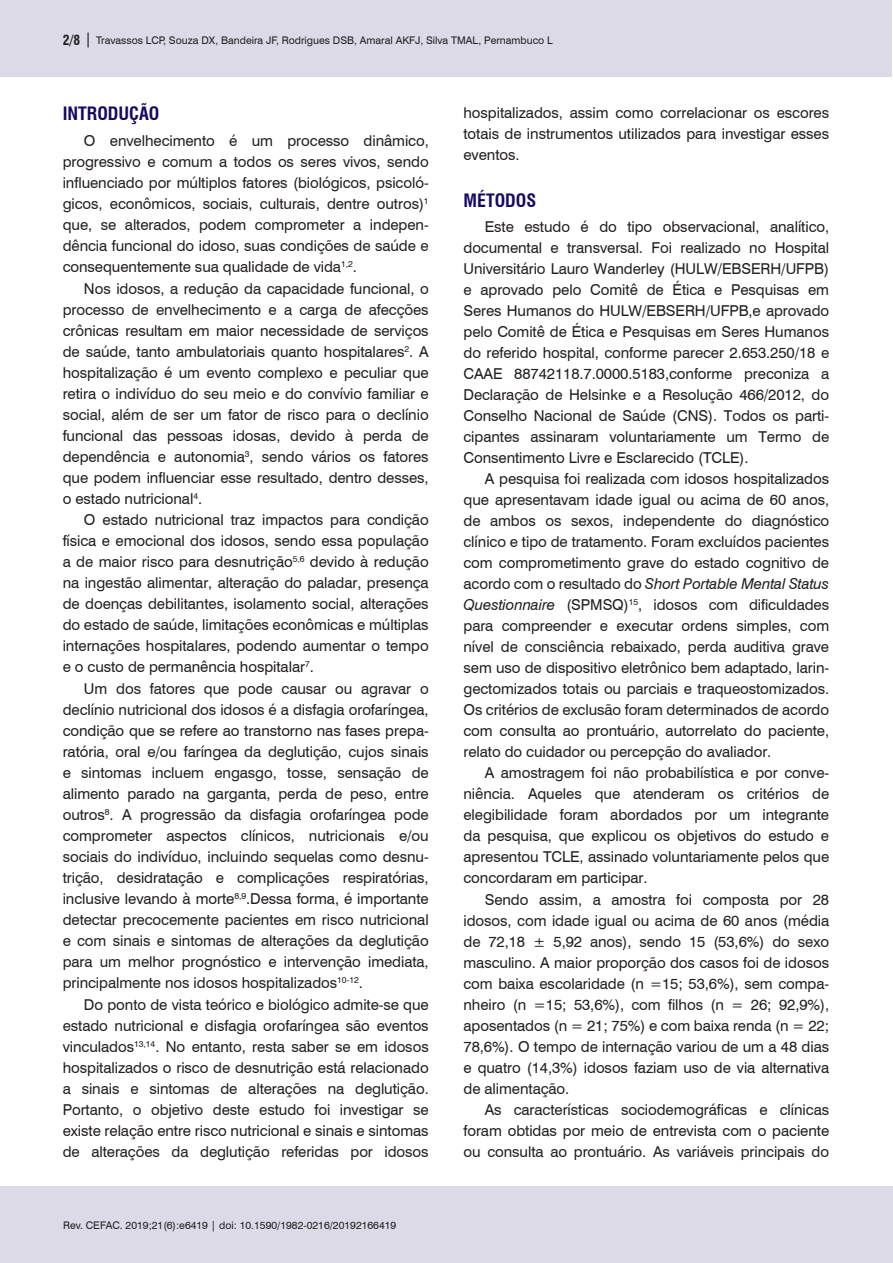
<style>
.page{position:relative;width:893px;height:1263px;background:#fff}
.page>*{position:absolute;margin:0;border:0;box-sizing:border-box;transform-origin:0 0}
.Nivel_1{font:700 condensed 18px "Swiss 721 BT";color:#18085f}
.Corpo_do_texto{font:15px/21px "Swiss 721 BT";letter-spacing:-.005em;color:#231f20;text-align:justify}
.t1{font:10.5px "Swiss 721 BT";color:#231f20}
.s1{font-weight:700;font-stretch:condensed;font-size:13.5px}
.s2{font-size:15px}
.s3{font-style:italic}
</style>
<div class="page">
<div style="left:0;top:1186px;width:892px;height:77px;background:#dcdae7"></div>
<div style="left:0;top:0;width:892px;height:77px;background:#dcdae7"></div>
<p class="t1" style="left:63px;top:33px;width:492px"><span class="s1">2/8</span> <span class="s2">|</span> Travassos LCP, Souza DX, Bandeira JF, Rodrigues DSB, Amaral AKFJ, Silva TMAL, Pernambuco L</p>
<p class="Nivel_1" style="left:63px;top:103px;width:98px">INTRODUÇÃO</p>
<p class="Corpo_do_texto" style="left:63px;top:129px;width:368px;text-indent:21px">O envelhecimento é um processo dinâmico, progressivo e comum a todos os seres vivos, sendo influenciado por múltiplos fatores (biológicos, psicoló&shy;gicos, econômicos, sociais, culturais, dentre outros)<sup>1 </sup>que, se alterados, podem comprometer a indepen&shy;dência funcional do idoso, suas condições de saúde e consequentemente sua qualidade de vida<sup>1,2</sup>.</p>
<p class="Corpo_do_texto" style="left:63px;top:277px;width:368px;text-indent:21px">Nos idosos, a redução da capacidade funcional, o processo de envelhecimento e a carga de afecções crônicas resultam em maior necessidade de serviços de saúde, tanto ambulatoriais quanto hospitalares<sup>2</sup>. A hospitalização é um evento complexo e peculiar que retira o indivíduo do seu meio e do convívio familiar e social, além de ser um fator de risco para o declínio funcional das pessoas idosas, devido à perda de dependência e autonomia<sup>3</sup>, sendo vários os fatores que podem influenciar esse resultado, dentro desses, o estado nutricional<sup>4</sup>.</p>
<p class="Corpo_do_texto" style="left:63px;top:509px;width:368px;text-indent:21px">O estado nutricional traz impactos para condição física e emocional dos idosos, sendo essa população a de maior risco para desnutrição<sup>5,6</sup> devido à redução na ingestão alimentar, alteração do paladar, presença de doenças debilitantes, isolamento social, alterações do estado de saúde, limitações econômicas e múltiplas internações hospitalares, podendo aumentar o tempo e o custo de permanência hospitalar<sup>7</sup>.</p>
<p class="Corpo_do_texto" style="left:63px;top:677px;width:368px;text-indent:21px">Um dos fatores que pode causar ou agravar o declínio nutricional dos idosos é a disfagia orofaríngea, condição que se refere ao transtorno nas fases prepa&shy;ratória, oral e/ou faríngea da deglutição, cujos sinais e sintomas incluem engasgo, tosse, sensação de alimento parado na garganta, perda de peso, entre outros<sup>8</sup>. A progressão da disfagia orofaríngea pode comprometer aspectos clínicos, nutricionais e/ou sociais do indivíduo, incluindo sequelas como desnu&shy;trição, desidratação e complicações respiratórias, inclusive levando à morte<sup>8,9</sup>.Dessa forma, é importante detectar precocemente pacientes em risco nutricional e com sinais e sintomas de alterações da deglutição para um melhor prognóstico e intervenção imediata, principalmente nos idosos hospitalizados<sup>10-12</sup>.</p>
<p class="Corpo_do_texto" style="left:63px;top:993px;width:368px;text-indent:21px">Do ponto de vista teórico e biológico admite-se que estado nutricional e disfagia orofaríngea são eventos vinculados<sup>13,14</sup>. No entanto, resta saber se em idosos hospitalizados o risco de desnutrição está relacionado a sinais e sintomas de alterações na deglutição.<br>Portanto, o objetivo deste estudo foi investigar se existe relação entre risco nutricional e sinais e sintomas de alterações da deglutição referidas por idosos</p>
<p class="t1" style="left:63px;top:1218px;width:335px">Rev. CEFAC. 2019;21(6):e6419 | doi: 10.1590/1982-0216/20192166419</p>
<p class="Corpo_do_texto" style="left:463px;top:101px;width:367px">hospitalizados, assim como correlacionar os escores totais de instrumentos utilizados para investigar esses eventos.</p>
<p class="Nivel_1" style="left:463px;top:190px;width:74px">MÉTODOS</p>
<p class="Corpo_do_texto" style="left:463px;top:216px;width:367px;text-indent:21px">Este estudo é do tipo observacional, analítico, documental e transversal. Foi realizado no Hospital Universitário Lauro Wanderley (HULW/EBSERH/UFPB) e aprovado pelo Comitê de Ética e Pesquisas em Seres Humanos do HULW/EBSERH/UFPB,e aprovado pelo Comitê de Ética e Pesquisas em Seres Humanos do referido hospital, conforme parecer 2.653.250/18 e CAAE 88742118.7.0000.5183,conforme preconiza a Declaração de Helsinke e a Resolução 466/2012, do Conselho Nacional de Saúde (CNS). Todos os parti&shy;cipantes assinaram voluntariamente um Termo de Consentimento Livre e Esclarecido (TCLE).</p>
<p class="Corpo_do_texto" style="left:463px;top:468px;width:367px;text-indent:21px">A pesquisa foi realizada com idosos hospitalizados que apresentavam idade igual ou acima de 60 anos, de ambos os sexos, independente do diagnóstico clínico e tipo de tratamento. Foram excluídos pacientes com comprometimento grave do estado cognitivo de acordo com o resultado do <span class="s3">Short Portable Mental Status Questionnaire</span> (SPMSQ)<sup>15</sup>, idosos com dificuldades para compreender e executar ordens simples, com nível de consciência rebaixado, perda auditiva grave sem uso de dispositivo eletrônico bem adaptado, larin&shy;gectomizados totais ou parciais e traqueostomizados.<br>Os critérios de exclusão foram determinados de acordo com consulta ao prontuário, autorrelato do paciente, relato do cuidador ou percepção do avaliador.</p>
<p class="Corpo_do_texto" style="left:463px;top:762px;width:367px;text-indent:21px">A amostragem foi não probabilística e por conve&shy;niência. Aqueles que atenderam os critérios de elegibilidade foram abordados por um integrante da pesquisa, que explicou os objetivos do estudo e apresentou TCLE, assinado voluntariamente pelos que concordaram em participar.</p>
<p class="Corpo_do_texto" style="left:463px;top:888px;width:367px;text-indent:21px">Sendo assim, a amostra foi composta por 28 idosos, com idade igual ou acima de 60 anos (média de 72,18 ± 5,92 anos), sendo 15 (53,6%) do sexo masculino. A maior proporção dos casos foi de idosos com baixa escolaridade (n =15; 53,6%), sem compa&shy;nheiro (n =15; 53,6%), com filhos (n = 26; 92,9%), aposentados (n = 21; 75%) e com baixa renda (n = 22; 78,6%). O tempo de internação variou de um a 48 dias e quatro (14,3%) idosos faziam uso de via alternativa de alimentação.</p>
<p class="Corpo_do_texto" style="left:463px;top:1098px;width:367px;text-indent:21px">As características sociodemográficas e clínicas foram obtidas por meio de entrevista com o paciente ou consulta ao prontuário. As variáveis principais do</p>
</div>
